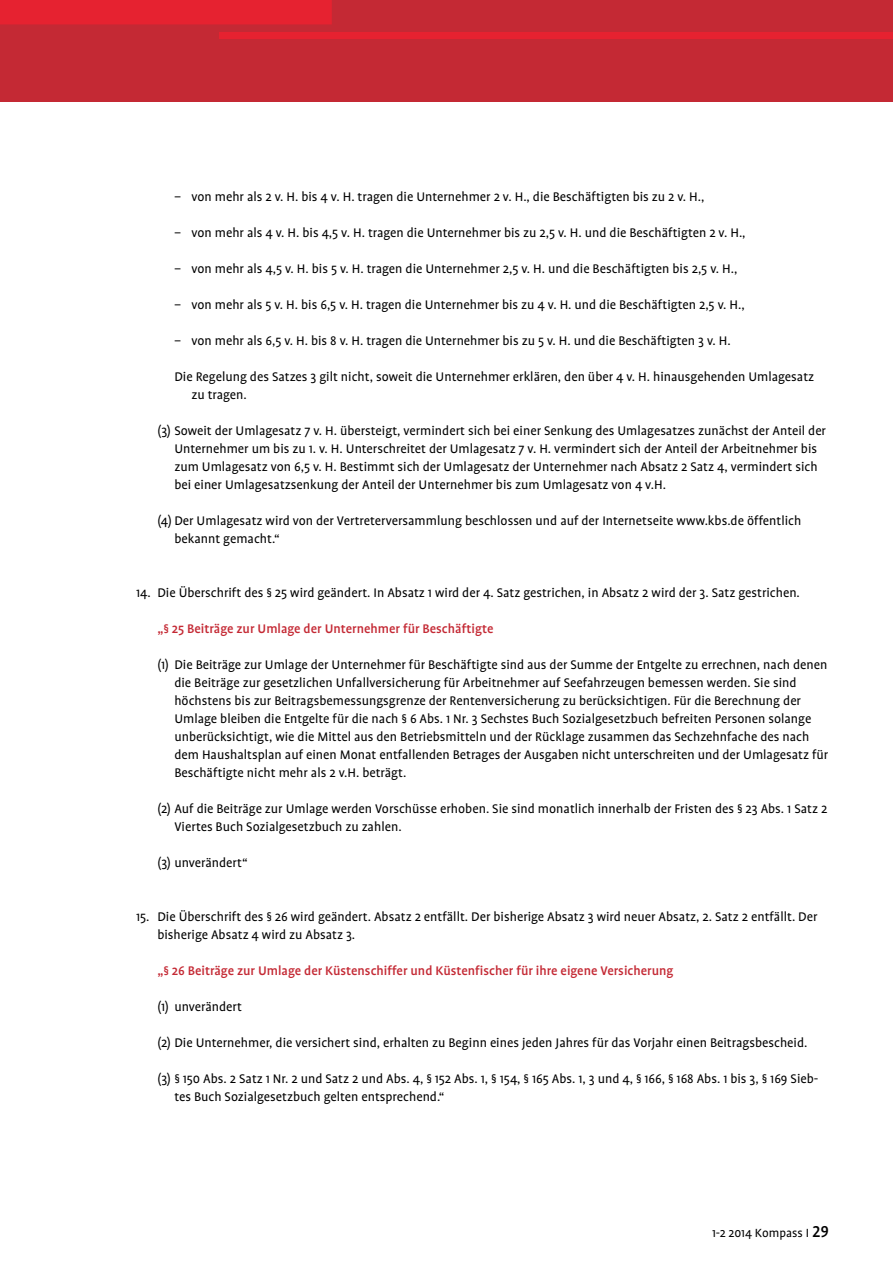
<style>
.page{position:relative;width:893px;height:1263px;background:#fff}
.page>*{position:absolute;margin:0;border:0;box-sizing:border-box;transform-origin:0 0}
.t1{font:14.25px/18px "Profile";color:#000}
.t2{font:500 14.25px "Profile";color:#c42934}
.t3{font:13.5px "Profile";color:#000}
.s1{font-family:"Profile NO";font-weight:500;font-size:18px}
</style>
<div class="page">
<div style="left:0;top:0;width:893px;height:102px;background:#c42934"></div>
<div style="left:219px;top:33px;width:674px;height:6px;background:#e62230"></div>
<div style="left:0;top:0;width:332px;height:24px;background:#e62230"></div>
<p class="t1" style="left:174px;top:188px;width:532px">− von mehr als 2 v. H. bis 4 v. H. tragen die Unternehmer 2 v. H., die Beschäftigten bis zu 2 v. H.,</p>
<p class="t1" style="left:174px;top:224px;width:573px">− von mehr als 4 v. H. bis 4,5 v. H. tragen die Unternehmer bis zu 2,5 v. H. und die Beschäftigten 2 v. H.,</p>
<p class="t1" style="left:174px;top:260px;width:564px">− von mehr als 4,5 v. H. bis 5 v. H. tragen die Unternehmer 2,5 v. H. und die Beschäftigten bis 2,5 v. H.,</p>
<p class="t1" style="left:174px;top:296px;width:572px">− von mehr als 5 v. H. bis 6,5 v. H. tragen die Unternehmer bis zu 4 v. H. und die Beschäftigten 2,5 v. H.,</p>
<p class="t1" style="left:174px;top:332px;width:558px">− von mehr als 6,5 v. H. bis 8 v. H. tragen die Unternehmer bis zu 5 v. H. und die Beschäftigten 3 v. H.</p>
<p class="t1" style="left:191px;top:368px;width:624px;text-indent:-17px">Die Regelung des Satzes 3 gilt nicht, soweit die Unternehmer erklären, den über 4 v. H. hinausgehenden Umlagesatz zu tragen.</p>
<p class="t1" style="left:174px;top:422px;width:653px;text-indent:-17px">(3) Soweit der Umlagesatz 7 v. H. übersteigt, vermindert sich bei einer Senkung des Umlagesatzes zunächst der Anteil der Unternehmer um bis zu 1. v. H. Unterschreitet der Umlagesatz 7 v. H. vermindert sich der Anteil der Arbeitnehmer bis zum Umlagesatz von 6,5 v. H. Bestimmt sich der Umlagesatz der Unternehmer nach Absatz 2 Satz 4, vermindert sich bei einer Umlagesatzsenkung der Anteil der Unternehmer bis zum Umlagesatz von 4 v.H.</p>
<p class="t1" style="left:174px;top:512px;width:628px;text-indent:-17px">(4) Der Umlagesatz wird von der Vertreterversammlung beschlossen und auf der Internetseite www.kbs.de öffentlich bekannt gemacht.“</p>
<p class="t1" style="left:136px;top:584px;width:665px">14. Die Überschrift des § 25 wird geändert. In Absatz 1 wird der 4. Satz gestrichen, in Absatz 2 wird der 3. Satz gestrichen.</p>
<p class="t2" style="left:157px;top:621px;width:338px">„§ 25 Beiträge zur Umlage der Unternehmer für Beschäftigte</p>
<p class="t1" style="left:174px;top:656px;width:655px;text-indent:-17px">(1) Die Beiträge zur Umlage der Unternehmer für Beschäftigte sind aus der Summe der Entgelte zu errechnen, nach denen die Beiträge zur gesetzlichen Unfallversicherung für Arbeitnehmer auf Seefahrzeugen bemessen werden. Sie sind höchstens bis zur Beitragsbemessungsgrenze der Rentenversicherung zu berücksichtigen. Für die Berechnung der Umlage bleiben die Entgelte für die nach § 6 Abs. 1 Nr. 3 Sechstes Buch Sozialgesetzbuch befreiten Personen solange unberücksichtigt, wie die Mittel aus den Betriebsmitteln und der Rücklage zusammen das Sechzehnfache des nach dem Haushaltsplan auf einen Monat entfallenden Betrages der Ausgaben nicht unterschreiten und der Umlagesatz für Beschäftigte nicht mehr als 2 v.H. beträgt.</p>
<p class="t1" style="left:174px;top:800px;width:654px;text-indent:-17px">(2) Auf die Beiträge zur Umlage werden Vorschüsse erhoben. Sie sind monatlich innerhalb der Fristen des § 23 Abs. 1 Satz 2<br>Viertes Buch Sozialgesetzbuch zu zahlen.</p>
<p class="t1" style="left:157px;top:853px;width:92px">(3) unverändert“</p>
<p class="t1" style="left:157px;top:907px;width:662px;text-indent:-21px">15. Die Überschrift des § 26 wird geändert. Absatz 2 entfällt. Der bisherige Absatz 3 wird neuer Absatz, 2. Satz 2 entfällt. Der bisherige Absatz 4 wird zu Absatz 3.</p>
<p class="t2" style="left:157px;top:963px;width:518px">„§ 26 Beiträge zur Umlage der Küstenschiffer und Küstenfischer für ihre eigene Versicherung</p>
<p class="t1" style="left:157px;top:997px;width:86px">(1) unverändert</p>
<p class="t1" style="left:157px;top:1033px;width:652px">(2) Die Unternehmer, die versichert sind, erhalten zu Beginn eines jeden Jahres für das Vorjahr einen Beitragsbescheid.</p>
<p class="t1" style="left:174px;top:1069px;width:646px;text-indent:-17px">(3) § 150 Abs. 2 Satz 1 Nr. 2 und Satz 2 und Abs. 4, § 152 Abs. 1, § 154, § 165 Abs. 1, 3 und 4, § 166, § 168 Abs. 1 bis 3, § 169 Sieb&shy;tes Buch Sozialgesetzbuch gelten entsprechend.“</p>
<p class="t3" style="left:712px;top:1225px;width:119px">1-2 2014 Kompass I <span class="s1">29</span></p>
</div>
